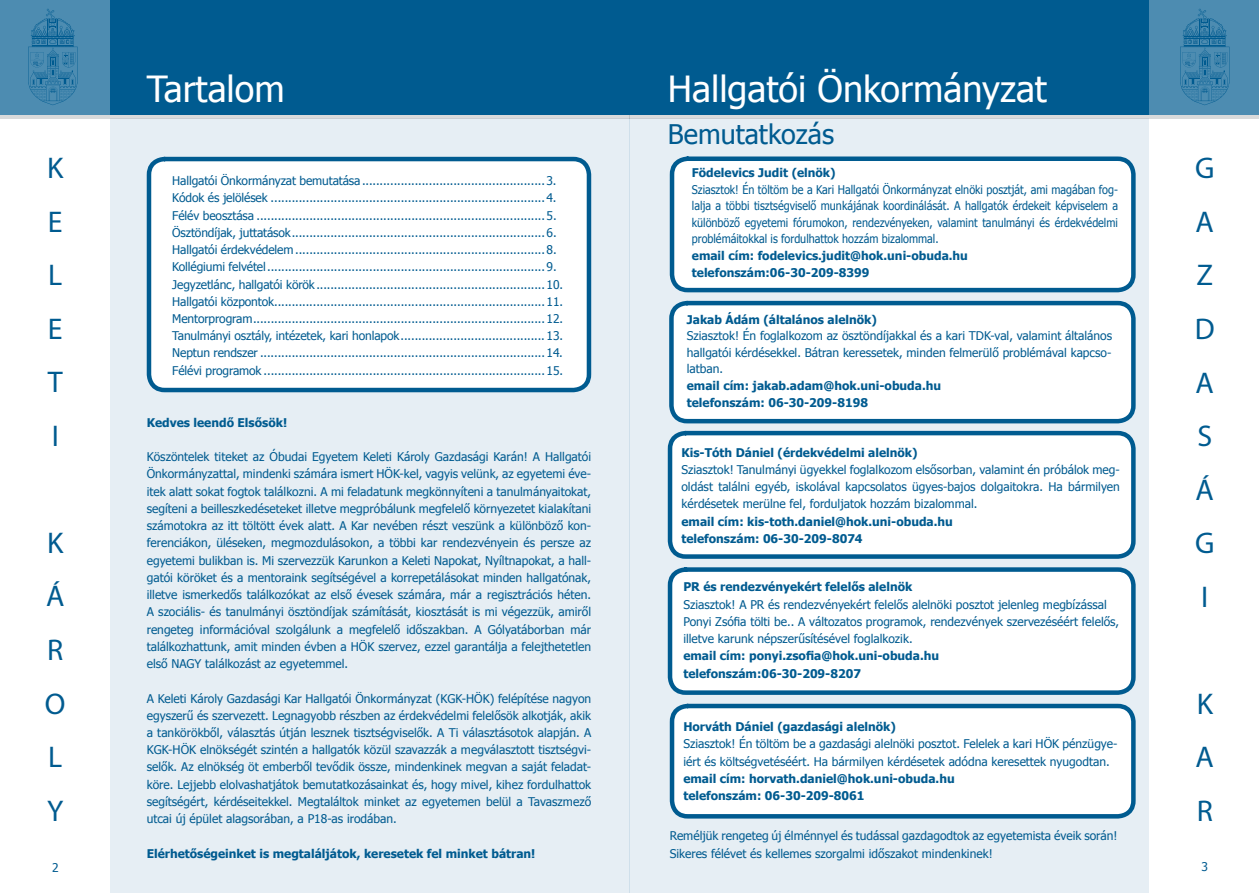
<style>
.page{position:relative;width:1259px;height:893px;background:#fff}
.page>*{position:absolute;margin:0;border:0;box-sizing:border-box;transform-origin:0 0}
.t1{font:36px "Tahoma";color:#fff}
.t2{font:30px/53.6px "Myriad Pro";color:#005b90;text-align:justify}
.t3{font:27px "Tahoma";color:#005b90}
.t4{font:12px/17.2px "Tahoma";color:#005b90;text-align:justify}
.t5{font:700 12px/17.2px "Tahoma";color:#005b90}
.t6{font:12px/16.5px "Tahoma";color:#005b90;text-align:justify;scale:.9 1}
</style>
<div class="page">
<div style="left:629px;top:119px;width:520px;height:774px;background:#e6eef4"></div>
<div style="left:0;top:0;width:111px;height:115px;background:#4d8cb1"></div>
<div style="left:109px;top:0;width:520px;height:115px;background:#005b90"></div>
<div style="left:109px;top:119px;width:520px;height:774px;background:#e6eef4"></div>
<svg style="left:0;top:115px;width:629px;height:4px;background:#d5d7d9"></svg>
<div style="left:1148px;top:0;width:111px;height:115px;background:#4d8cb1"></div>
<div style="left:629px;top:0;width:520px;height:115px;background:#005b90"></div>
<svg style="left:629px;top:115px;width:630px;height:4px;background:#d5d7d9"></svg>
<div style="left:672px;top:159px;width:461px;height:131px;background:#fff;border-radius:16px"></div>
<div style="left:670px;top:156px;width:465px;height:136px;border:4px solid #005b90;border-radius:16px"></div>
<div style="left:671px;top:303px;width:462px;height:118px;background:#fff;border-radius:16px"></div>
<div style="left:669px;top:301px;width:466px;height:122px;border:4px solid #005b90;border-radius:16px"></div>
<div style="left:670px;top:433px;width:463px;height:124px;background:#fff;border-radius:16px"></div>
<div style="left:668px;top:431px;width:467px;height:128px;border:4px solid #005b90;border-radius:16px"></div>
<div style="left:670px;top:570px;width:463px;height:123px;background:#fff;border-radius:16px"></div>
<div style="left:668px;top:567px;width:467px;height:128px;border:4px solid #005b90;border-radius:16px"></div>
<div style="left:672px;top:706px;width:461px;height:110px;background:#fff;border-radius:16px"></div>
<div style="left:670px;top:704px;width:465px;height:115px;border:4px solid #005b90;border-radius:16px"></div>
<svg style="left:28px;top:9px;width:50px;height:96px"></svg>
<svg style="left:1180px;top:9px;width:49px;height:96px"></svg>
<div style="left:149px;top:159px;width:440px;height:231px;background:#fff;border-radius:16px"></div>
<div style="left:147px;top:157px;width:444px;height:235px;border:4px solid #005b90;border-radius:16px"></div>
<h1 class="t1" style="left:147px;top:65px;width:139px">Tartalom</h1>
<h1 class="t1" style="left:668px;top:65px;width:381px">Hallgatói Önkormányzat</h1>
<h3 class="t3" style="left:668px;top:116px;width:168px">Bemutatkozás</h3>
<h2 class="t2" style="left:47px;top:141px;width:18px">K E L E T I</h2>
<h2 class="t2" style="left:1194px;top:141px;width:21px">G A Z D A S Á G I</h2>
<p class="t5" style="left:692px;top:164px;width:145px">Födelevics Judit (elnök)</p>
<p class="t6" style="left:692px;top:181px;width:475px">Sziasztok! Én töltöm be a Kari Hallgatói Önkormányzat elnöki posztját, ami magában fog&shy;lalja a többi tisztségviselő munkájának koordinálását. A hallgatók érdekeit képviselem a különböző egyetemi fórumokon, rendezvényeken, valamint tanulmányi és érdekvédelmi problémáitokkal is fordulhattok hozzám bizalommal.</p>
<p class="t5" style="left:692px;top:246px;width:278px">email cím: fodelevics.judit@hok.uni-obuda.hu telefonszám:06-30-209-8399</p>
<p class="t5" style="left:687px;top:310px;width:191px">Jakab Ádám (általános alelnök)</p>
<p class="t4" style="left:687px;top:327px;width:427px;line-height:16.5px">Sziasztok! Én foglalkozom az ösztöndíjakkal és a kari TDK-val, valamint általános hallgatói kérdésekkel. Bátran keressetek, minden felmerülő problémával kapcso&shy;latban.</p>
<p class="t5" style="left:687px;top:376px;width:256px">email cím: jakab.adam@hok.uni-obuda.hu telefonszám: 06-30-209-8198</p>
<p class="t5" style="left:681px;top:443px;width:238px">Kis-Tóth Dániel (érdekvédelmi alelnök)</p>
<p class="t4" style="left:681px;top:460px;width:440px">Sziasztok! Tanulmányi ügyekkel foglalkozom elsősorban, valamint én próbálok meg&shy;oldást találni egyéb, iskolával kapcsolatos ügyes-bajos dolgaitokra. Ha bármilyen kérdésetek merülne fel, forduljatok hozzám bizalommal.</p>
<p class="t5" style="left:681px;top:512px;width:273px">email cím: kis-toth.daniel@hok.uni-obuda.hu telefonszám: 06-30-209-8074</p>
<p class="t5" style="left:683px;top:577px;width:230px">PR és rendezvényekért felelős alelnök</p>
<p class="t4" style="left:683px;top:595px;width:437px;text-align:left">Sziasztok! A PR és rendezvényekért felelős alelnöki posztot jelenleg megbízással<br>Ponyi Zsófia tölti be.. A változatos programok, rendezvények szervezéséért felelős, illetve karunk népszerűsítésével foglalkozik.</p>
<p class="t5" style="left:683px;top:646px;width:257px">email cím: ponyi.zsofia@hok.uni-obuda.hu telefonszám:06-30-209-8207</p>
<p class="t4" style="left:172px;top:171px;width:392px;text-align:left">Hallgatói Önkormányzat bemutatása....................................................3.<br>Kódok és jelölések ..............................................................................4.<br>Félév beosztása ..................................................................................5.<br>Ösztöndíjak, juttatások........................................................................6.<br>Hallgatói érdekvédelem .......................................................................8.<br>Kollégiumi felvétel...............................................................................9.<br>Jegyzetlánc, hallgatói körök.................................................................10.<br>Hallgatói központok.............................................................................11.<br>Mentorprogram...................................................................................12.<br>Tanulmányi osztály, intézetek, kari honlapok.........................................13.<br>Neptun rendszer .................................................................................14.<br>Félévi programok ................................................................................15.</p>
<p class="t5" style="left:147px;top:413px;width:142px">Kedves leendő Elsősök!</p>
<p class="t4" style="left:147px;top:447px;width:446px">Köszöntelek titeket az Óbudai Egyetem Keleti Károly Gazdasági Karán! A Hallgatói Önkormányzattal, mindenki számára ismert HÖK-kel, vagyis velünk, az egyetemi éve&shy;itek alatt sokat fogtok találkozni. A mi feladatunk megkönnyíteni a tanulmányaitokat, segíteni a beilleszkedéseteket illetve megpróbálunk megfelelő környezetet kialakítani számotokra az itt töltött évek alatt. A Kar nevében részt veszünk a különböző kon&shy;ferenciákon, üléseken, megmozdulásokon, a többi kar rendezvényein és persze az egyetemi bulikban is. Mi szervezzük Karunkon a Keleti Napokat, Nyíltnapokat, a hall&shy;gatói köröket és a mentoraink segítségével a korrepetálásokat minden hallgatónak, illetve ismerkedős találkozókat az első évesek számára, már a regisztrációs héten.<br>A szociális- és tanulmányi ösztöndíjak számítását, kiosztását is mi végezzük, amiről rengeteg információval szolgálunk a megfelelő időszakban. A Gólyatáborban már találkozhattunk, amit minden évben a HÖK szervez, ezzel garantálja a felejthetetlen első NAGY találkozást az egyetemmel.</p>
<p class="t4" style="left:147px;top:689px;width:446px">A Keleti Károly Gazdasági Kar Hallgatói Önkormányzat (KGK-HÖK) felépítése nagyon egyszerű és szervezett. Legnagyobb részben az érdekvédelmi felelősök alkotják, akik a tankörökből, választás útján lesznek tisztségviselők. A Ti választásotok alapján. A KGK-HÖK elnökségét szintén a hallgatók közül szavazzák a megválasztott tisztségvi&shy;selők. Az elnökség öt emberből tevődik össze, mindenkinek megvan a saját feladat&shy;köre. Lejjebb elolvashatjátok bemutatkozásainkat és, hogy mivel, kihez fordulhattok segítségért, kérdéseitekkel. Megtaláltok minket az egyetemen belül a Tavaszmező utcai új épület alagsorában, a P18-as irodában.</p>
<p class="t5" style="left:147px;top:844px;width:390px">Elérhetőségeinket is megtaláljátok, keresetek fel minket bátran!</p>
<h2 class="t2" style="left:45px;top:516px;width:22px">K Á R O L Y</h2>
<h2 class="t2" style="left:1195px;top:677px;width:20px">K A R</h2>
<p class="t5" style="left:683px;top:717px;width:214px">Horváth Dániel (gazdasági alelnök)</p>
<p class="t4" style="left:683px;top:735px;width:436px">Sziasztok! Én töltöm be a gazdasági alelnöki posztot. Felelek a kari HÖK pénzügye&shy;iért és költségvetéséért. Ha bármilyen kérdésetek adódna keresettek nyugodtan.</p>
<p class="t5" style="left:683px;top:769px;width:273px">email cím: horvath.daniel@hok.uni-obuda.hu telefonszám: 06-30-209-8061</p>
<p class="t4" style="left:670px;top:827px;width:449px">Reméljük rengeteg új élménnyel és tudással gazdagodtok az egyetemista éveik során!<br>Sikeres félévet és kellemes szorgalmi időszakot mindenkinek!</p>
<p class="t4" style="left:52px;top:858px;width:8px">2</p>
<p class="t4" style="left:1201px;top:857px;width:8px">3</p>
</div>
